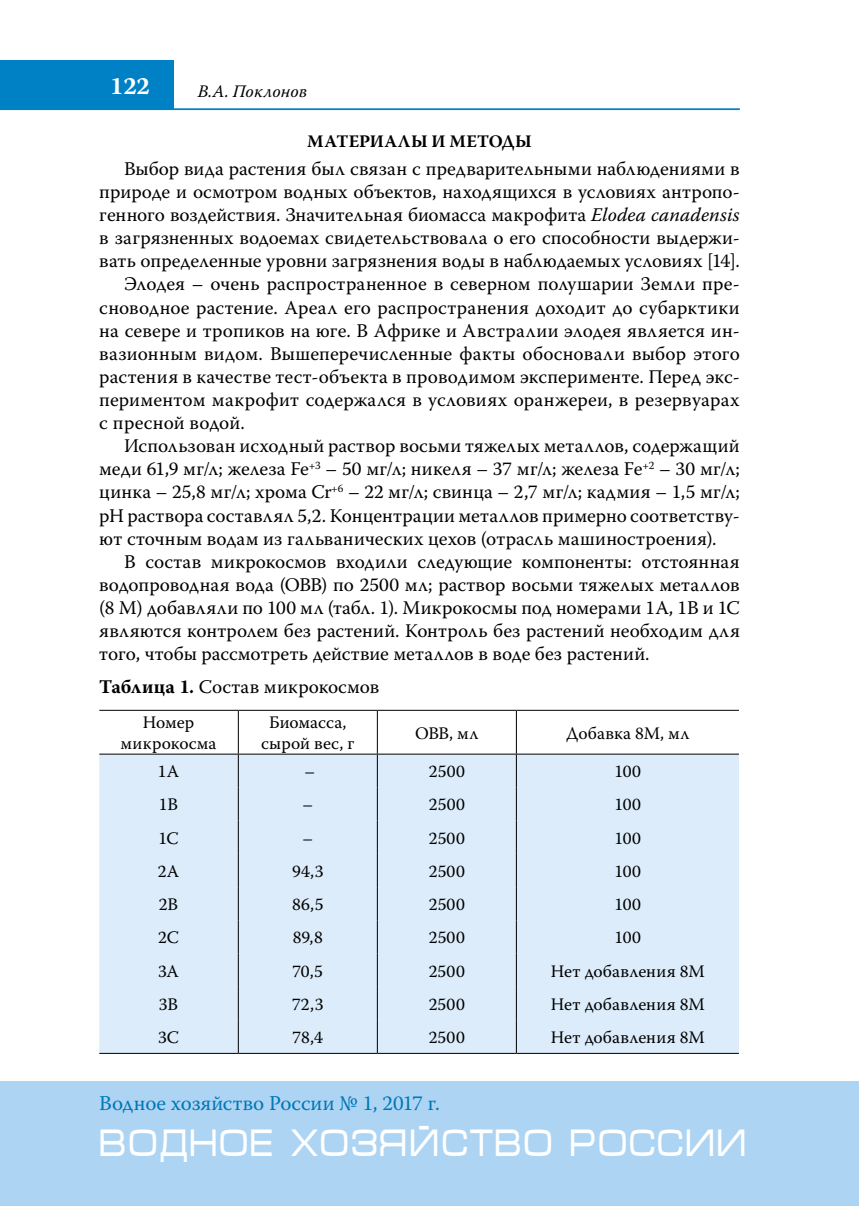
<style>
.page{position:relative;width:859px;height:1206px;background:#fff}
.page>*{position:absolute;margin:0;border:0;box-sizing:border-box;transform-origin:0 0}
.t1{font:38.5px "Micra";color:#fff;scale:.81 1}
.t2{font:700 24.5px "Warnock Pro";color:#fff}
.t3{font:21px "Warnock Pro";color:#0077b6}
.t4{font:19.25px "Warnock Pro";letter-spacing:.005em;color:#000}
.t5{font:17.5px/21px "Warnock Pro";letter-spacing:.005em;color:#000;text-align:center}
.t6{font:700 17.5px "Warnock Pro";letter-spacing:.005em;color:#000}
.t7{font:italic 17.5px "Warnock Pro";letter-spacing:.005em;color:#000}
.s1{font-style:italic}
.s2{font-weight:700}
</style>
<div class="page">
<hr style="left:0;top:108px;width:739px;height:2px;background:#0080c5">
<div style="left:0;top:60px;width:174px;height:50px;background:#0080c5"></div>
<div style="left:0;top:1081px;width:858px;height:124px;background:#add4f3"></div>
<div style="left:99px;top:754px;width:639px;height:298px;background:#dcecfa"></div>
<hr style="left:99px;top:710px;width:139px;height:1px;background:#000">
<hr style="left:238px;top:710px;width:139px;height:1px;background:#000">
<hr style="left:377px;top:710px;width:139px;height:1px;background:#000">
<hr style="left:516px;top:710px;width:222px;height:1px;background:#000">
<hr style="left:99px;top:753px;width:139px;height:1px;background:#000">
<hr style="left:238px;top:753px;width:139px;height:1px;background:#000">
<hr style="left:377px;top:753px;width:139px;height:1px;background:#000">
<hr style="left:516px;top:753px;width:222px;height:1px;background:#000">
<hr style="left:99px;top:1052px;width:139px;height:1px;background:#000">
<hr style="left:238px;top:1052px;width:139px;height:1px;background:#000">
<hr style="left:377px;top:1052px;width:139px;height:1px;background:#000">
<hr style="left:516px;top:1052px;width:222px;height:1px;background:#000">
<hr style="left:238px;top:710px;width:1px;height:43px;background:#000">
<hr style="left:377px;top:710px;width:1px;height:43px;background:#000">
<hr style="left:515px;top:710px;width:1px;height:43px;background:#000">
<hr style="left:238px;top:754px;width:1px;height:33px;background:#000">
<hr style="left:377px;top:754px;width:1px;height:33px;background:#000">
<hr style="left:515px;top:754px;width:1px;height:33px;background:#000">
<hr style="left:238px;top:787px;width:1px;height:33px;background:#000">
<hr style="left:377px;top:787px;width:1px;height:33px;background:#000">
<hr style="left:515px;top:787px;width:1px;height:33px;background:#000">
<hr style="left:238px;top:820px;width:1px;height:33px;background:#000">
<hr style="left:377px;top:820px;width:1px;height:33px;background:#000">
<hr style="left:515px;top:820px;width:1px;height:33px;background:#000">
<hr style="left:238px;top:853px;width:1px;height:34px;background:#000">
<hr style="left:377px;top:853px;width:1px;height:34px;background:#000">
<hr style="left:515px;top:853px;width:1px;height:34px;background:#000">
<hr style="left:238px;top:887px;width:1px;height:33px;background:#000">
<hr style="left:377px;top:887px;width:1px;height:33px;background:#000">
<hr style="left:515px;top:887px;width:1px;height:33px;background:#000">
<hr style="left:238px;top:920px;width:1px;height:33px;background:#000">
<hr style="left:377px;top:920px;width:1px;height:33px;background:#000">
<hr style="left:515px;top:920px;width:1px;height:33px;background:#000">
<hr style="left:238px;top:953px;width:1px;height:33px;background:#000">
<hr style="left:377px;top:953px;width:1px;height:33px;background:#000">
<hr style="left:515px;top:953px;width:1px;height:33px;background:#000">
<hr style="left:238px;top:986px;width:1px;height:34px;background:#000">
<hr style="left:377px;top:986px;width:1px;height:34px;background:#000">
<hr style="left:515px;top:986px;width:1px;height:34px;background:#000">
<hr style="left:238px;top:1020px;width:1px;height:32px;background:#000">
<hr style="left:377px;top:1020px;width:1px;height:32px;background:#000">
<hr style="left:515px;top:1020px;width:1px;height:32px;background:#000">
<p class="t2" style="left:110px;top:71px;width:41px">122</p>
<p class="t7" style="left:198px;top:81px;width:111px">В.А. Поклонов</p>
<p class="t6" style="left:307px;top:131px;width:225px">МАТЕРИАЛЫ И МЕТОДЫ</p>
<p class="t4" style="left:124px;top:157px;width:617px">Выбор вида растения был связан с предварительными наблюдениями в</p>
<p class="t4" style="left:99px;top:180px;width:641px">природе и осмотром водных объектов, находящихся в условиях антропо-</p>
<p class="t4" style="left:99px;top:203px;width:641px">генного воздействия. Значительная биомасса макрофита <span class="s1">Elodea canadensis</span></p>
<p class="t4" style="left:99px;top:226px;width:641px">в загрязненных водоемах свидетельствовала о его способности выдержи-</p>
<p class="t4" style="left:99px;top:249px;width:641px">вать определенные уровни загрязнения воды в наблюдаемых условиях [14].</p>
<p class="t4" style="left:124px;top:272px;width:617px">Элодея – очень распространенное в северном полушарии Земли пре-</p>
<p class="t4" style="left:99px;top:296px;width:641px">сноводное растение. Ареал его распространения доходит до субарктики</p>
<p class="t4" style="left:99px;top:319px;width:641px">на севере и тропиков на юге. В Африке и Австралии элодея является ин-</p>
<p class="t4" style="left:99px;top:342px;width:641px">вазионным видом. Вышеперечисленные факты обосновали выбор этого</p>
<p class="t4" style="left:99px;top:365px;width:641px">растения в качестве тест-объекта в проводимом эксперименте. Перед экс-</p>
<p class="t4" style="left:99px;top:388px;width:641px">периментом макрофит содержался в условиях оранжереи, в резервуарах</p>
<p class="t4" style="left:99px;top:411px;width:147px">с пресной водой.</p>
<p class="t4" style="left:124px;top:434px;width:617px">Использован исходный раствор восьми тяжелых металлов, содержащий</p>
<p class="t4" style="left:99px;top:457px;width:641px">меди 61,9 мг/л; железа Fe<sup>+3</sup> – 50 мг/л; никеля – 37 мг/л; железа Fe<sup>+2</sup> – 30 мг/л;</p>
<p class="t4" style="left:99px;top:480px;width:641px">цинка – 25,8 мг/л; хрома Cr<sup>+6</sup> – 22 мг/л; свинца – 2,7 мг/л; кадмия – 1,5 мг/л;</p>
<p class="t4" style="left:99px;top:503px;width:641px">рН раствора составлял 5,2. Концентрации металлов примерно соответству-</p>
<p class="t4" style="left:99px;top:527px;width:618px">ют сточным водам из гальванических цехов (отрасль машиностроения).</p>
<p class="t4" style="left:124px;top:550px;width:616px">В состав микрокосмов входили следующие компоненты: отстоянная</p>
<p class="t4" style="left:99px;top:573px;width:641px">водопроводная вода (ОВВ) по 2500 мл; раствор восьми тяжелых металлов</p>
<p class="t4" style="left:99px;top:596px;width:641px">(8 М) добавляли по 100 мл (табл. 1). Микрокосмы под номерами 1А, 1В и 1С</p>
<p class="t4" style="left:99px;top:619px;width:641px">являются контролем без растений. Контроль без растений необходим для</p>
<p class="t4" style="left:99px;top:642px;width:551px">того, чтобы рассмотреть действие металлов в воде без растений.</p>
<p class="t4" style="left:99px;top:675px;width:281px"><span class="s2">Таблица 1.</span> Состав микрокосмов</p>
<p class="t5" style="left:120px;top:711px;width:97px">Номер микрокосма</p>
<p class="t5" style="left:261px;top:711px;width:95px">Биомасса, сырой вес, г</p>
<p class="t5" style="left:415px;top:722px;width:65px">ОВВ, мл</p>
<p class="t5" style="left:566px;top:722px;width:125px">Добавка 8М, мл</p>
<p class="t5" style="left:158px;top:760px;width:23px">1А</p>
<p class="t5" style="left:304px;top:760px;width:12px">–</p>
<p class="t5" style="left:428px;top:760px;width:38px">2500</p>
<p class="t5" style="left:614px;top:760px;width:28px">100</p>
<p class="t5" style="left:159px;top:794px;width:21px">1В</p>
<p class="t5" style="left:302px;top:794px;width:12px">–</p>
<p class="t5" style="left:428px;top:794px;width:38px">2500</p>
<p class="t5" style="left:614px;top:794px;width:28px">100</p>
<p class="t5" style="left:158px;top:827px;width:21px">1С</p>
<p class="t5" style="left:302px;top:827px;width:12px">–</p>
<p class="t5" style="left:428px;top:827px;width:38px">2500</p>
<p class="t5" style="left:614px;top:827px;width:28px">100</p>
<p class="t5" style="left:158px;top:860px;width:23px">2А</p>
<p class="t5" style="left:292px;top:860px;width:33px">94,3</p>
<p class="t5" style="left:428px;top:860px;width:38px">2500</p>
<p class="t5" style="left:614px;top:860px;width:28px">100</p>
<p class="t5" style="left:159px;top:893px;width:21px">2В</p>
<p class="t5" style="left:292px;top:893px;width:33px">86,5</p>
<p class="t5" style="left:428px;top:893px;width:38px">2500</p>
<p class="t5" style="left:614px;top:893px;width:28px">100</p>
<p class="t5" style="left:158px;top:926px;width:22px">2С</p>
<p class="t5" style="left:292px;top:926px;width:32px">89,8</p>
<p class="t5" style="left:428px;top:926px;width:38px">2500</p>
<p class="t5" style="left:614px;top:926px;width:28px">100</p>
<p class="t5" style="left:158px;top:960px;width:22px">3А</p>
<p class="t5" style="left:292px;top:960px;width:32px">70,5</p>
<p class="t5" style="left:428px;top:960px;width:38px">2500</p>
<p class="t5" style="left:550px;top:960px;width:155px">Нет добавления 8М</p>
<p class="t5" style="left:159px;top:993px;width:21px">3В</p>
<p class="t5" style="left:292px;top:993px;width:33px">72,3</p>
<p class="t5" style="left:428px;top:993px;width:38px">2500</p>
<p class="t5" style="left:550px;top:993px;width:155px">Нет добавления 8М</p>
<p class="t5" style="left:158px;top:1026px;width:22px">3С</p>
<p class="t5" style="left:292px;top:1026px;width:32px">78,4</p>
<p class="t5" style="left:428px;top:1026px;width:38px">2500</p>
<p class="t5" style="left:550px;top:1026px;width:155px">Нет добавления 8М</p>
<p class="t3" style="left:99px;top:1090px;width:342px">Водное хозяйство России № 1, 2017 г.</p>
<h1 class="t1" style="left:99px;top:1122px;width:801px">ВОДНОЕ ХОЗЯЙСТВО РОССИИ</h1>
</div>
